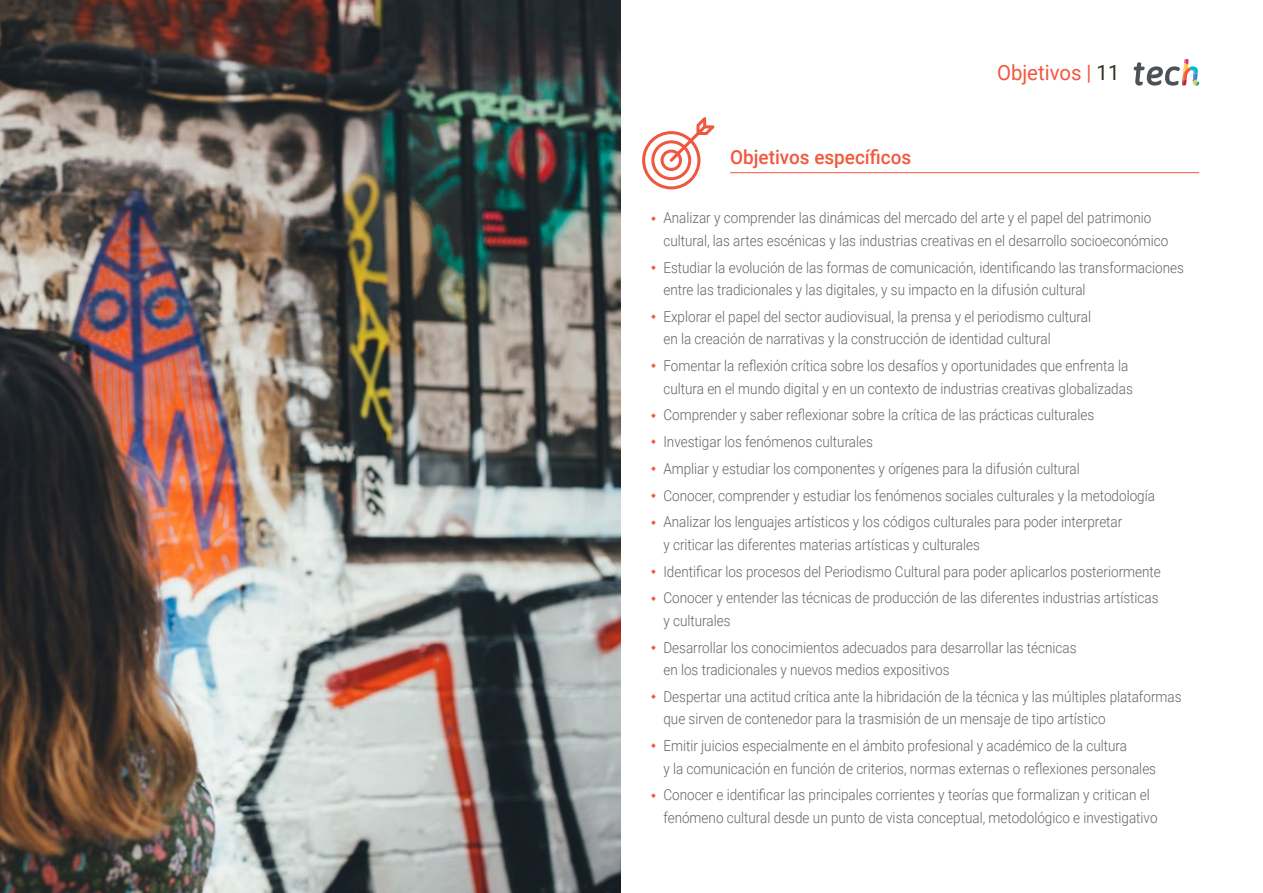
<style>
.page{position:relative;width:1263px;height:893px;background:#fff}
.page>*{position:absolute;margin:0;border:0;box-sizing:border-box;transform-origin:0 0}
.t1{font:21px "Roboto";color:#f1583f}
.t2{font:500 19.5px "Roboto";color:#f1583f}
.t3{font:300 15px/26.7px "Roboto";color:#61646a;scale:.9 1}
.s1{color:#312e20}
</style>
<div class="page">
<svg style="left:1134px;top:59px;width:65px;height:27px"></svg>
<img style="left:0;top:0;width:621px;height:893px">
<hr style="left:730px;top:172px;width:469px;height:1px;background:#f1583f">
<svg style="left:642px;top:117px;width:72px;height:72px"></svg>
<h2 class="t2" style="left:730px;top:144px;width:183px">Objetivos específicos</h2>
<h1 class="t1" style="left:997px;top:57px;width:124px">Objetivos | <span class="s1">11</span></h1>
<p class="t3" style="left:663px;top:206px;width:563px;line-height:22.5px">Analizar y comprender las dinámicas del mercado del arte y el papel del patrimonio cultural, las artes escénicas y las industrias creativas en el desarrollo socioeconómico</p>
<p class="t3" style="left:663px;top:255px;width:580px;line-height:22.5px">Estudiar la evolución de las formas de comunicación, identificando las transformaciones entre las tradicionales y las digitales, y su impacto en la difusión cultural</p>
<p class="t3" style="left:663px;top:305px;width:477px;line-height:22.5px">Explorar el papel del sector audiovisual, la prensa y el periodismo cultural en la creación de narrativas y la construcción de identidad cultural</p>
<p class="t3" style="left:663px;top:354px;width:523px;line-height:22.5px">Fomentar la reflexión crítica sobre los desafíos y oportunidades que enfrenta la cultura en el mundo digital y en un contexto de industrias creativas globalizadas</p>
<p class="t3" style="left:663px;top:401px;width:548px">Comprender y saber reflexionar sobre la crítica de las prácticas culturales Investigar los fenómenos culturales<br>Ampliar y estudiar los componentes y orígenes para la difusión cultural<br>Conocer, comprender y estudiar los fenómenos sociales culturales y la metodología Analizar los lenguajes artísticos y los códigos culturales para poder interpretar</p>
<p class="t3" style="left:663px;top:531px;width:554px">y criticar las diferentes materias artísticas y culturales<br>Identificar los procesos del Periodismo Cultural para poder aplicarlos posteriormente<br>Conocer y entender las técnicas de producción de las diferentes industrias artísticas</p>
<p class="t3" style="left:663px;top:607px;width:461px">y culturales<br>Desarrollar los conocimientos adecuados para desarrollar las técnicas</p>
<p class="t3" style="left:663px;top:656px;width:577px">en los tradicionales y nuevos medios expositivos<br>Despertar una actitud crítica ante la hibridación de la técnica y las múltiples plataformas</p>
<p class="t3" style="left:663px;top:705px;width:517px">que sirven de contenedor para la trasmisión de un mensaje de tipo artístico<br>Emitir juicios especialmente en el ámbito profesional y académico de la cultura</p>
<p class="t3" style="left:663px;top:754px;width:549px">y la comunicación en función de criterios, normas externas o reflexiones personales<br>Conocer e identificar las principales corrientes y teorías que formalizan y critican el</p>
<p class="t3" style="left:663px;top:804px;width:551px">fenómeno cultural desde un punto de vista conceptual, metodológico e investigativo</p>
</div>
